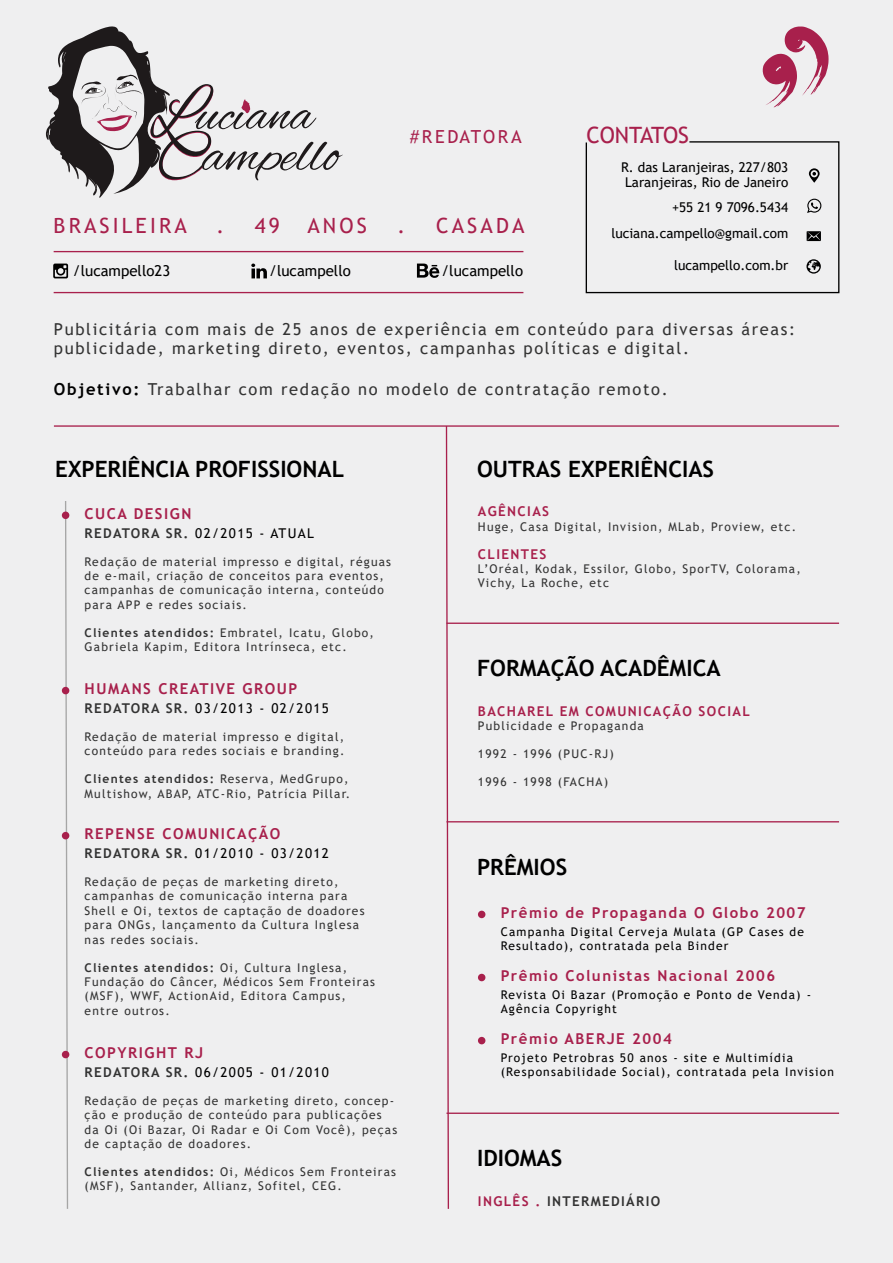
<style>
.page{position:relative;width:893px;height:1263px;background:#efeff0}
.page>*{position:absolute;margin:0;border:0;box-sizing:border-box;transform-origin:0 0}
.t1{font:700 22.5px "Trebuchet MS";color:#000}
.t2{font:22.5px "Trebuchet MS";color:#a8204c}
.t3{font:21px "Trebuchet MS";letter-spacing:.15em;color:#a8204c}
.t4{font:18px "Trebuchet MS";letter-spacing:.15em;color:#a8204c}
.t5{font:16.5px/19.8px "Trebuchet MS";letter-spacing:.1em;color:#333}
.t6{font:700 15px "Trebuchet MS";letter-spacing:.1em;color:#a8204c}
.t7{font:15px "Trebuchet MS";color:#000}
.t8{font:13.5px/15px "Trebuchet MS";color:#000}
.t9{font:13.5px "Trebuchet MS";letter-spacing:.1em;color:#000}
.t10{font:700 13.5px "Trebuchet MS";letter-spacing:.1em;color:#a8204c}
.t11{font:700 13.5px "Trebuchet MS";letter-spacing:.1em;color:#333}
.t12{font:12px/14.4px "Trebuchet MS";letter-spacing:.1em;color:#333}
.t13{font:12px/14.4px "Trebuchet MS";letter-spacing:.1em;color:#000}
.s1{font-weight:700;color:#000}
.s2{font-weight:700;color:#333}
.s3{font-weight:700}
.s4{color:#a8204c}
</style>
<div class="page">
<hr style="left:54px;top:251px;width:469px;height:1px;background:#a8204c">
<hr style="left:54px;top:292px;width:469px;height:1px;background:#a8204c">
<hr style="left:54px;top:425px;width:785px;height:2px;background:#a8204c">
<hr style="left:446px;top:622px;width:393px;height:2px;background:#a8204c">
<svg style="left:445px;top:425px;width:5px;height:784px"></svg>
<svg style="left:64px;top:501px;width:5px;height:708px"></svg>
<div style="left:62px;top:511px;width:7px;height:8px;background:#a8204c;border-radius:50%"></div>
<hr style="left:446px;top:821px;width:393px;height:1px;background:#a8204c">
<hr style="left:446px;top:1112px;width:393px;height:2px;background:#a8204c">
<div style="left:62px;top:687px;width:7px;height:7px;background:#a8204c;border-radius:50%"></div>
<div style="left:62px;top:832px;width:7px;height:7px;background:#a8204c;border-radius:50%"></div>
<div style="left:62px;top:1051px;width:7px;height:7px;background:#a8204c;border-radius:50%"></div>
<div style="left:478px;top:911px;width:7px;height:7px;background:#a8204c;border-radius:50%"></div>
<div style="left:478px;top:974px;width:7px;height:7px;background:#a8204c;border-radius:50%"></div>
<div style="left:478px;top:1037px;width:7px;height:7px;background:#a8204c;border-radius:50%"></div>
<svg style="left:46px;top:26px;width:297px;height:172px"></svg>
<svg style="left:762px;top:26px;width:66px;height:82px"></svg>
<svg style="left:251px;top:264px;width:16px;height:14px"></svg>
<svg style="left:53px;top:264px;width:15px;height:14px"></svg>
<svg style="left:417px;top:264px;width:22px;height:14px"></svg>
<svg style="left:585px;top:141px;width:255px;height:153px"></svg>
<h2 class="t3" style="left:54px;top:212px;width:135px">BRASILEIRA</h2>
<h2 class="t3" style="left:216px;top:212px;width:9px">.</h2>
<h2 class="t3" style="left:255px;top:212px;width:27px">49</h2>
<h2 class="t3" style="left:307px;top:212px;width:61px">ANOS</h2>
<h3 class="t4" style="left:410px;top:125px;width:113px">#REDATORA</h3>
<h2 class="t3" style="left:398px;top:212px;width:9px">.</h2>
<h2 class="t3" style="left:436px;top:212px;width:90px">CASADA</h2>
<p class="t7" style="left:73px;top:262px;width:99px">/lucampello23</p>
<p class="t7" style="left:269px;top:262px;width:83px">/lucampello</p>
<p class="t7" style="left:441px;top:262px;width:83px">/lucampello</p>
<h1 class="t2" style="left:586px;top:120px;width:104px">CONTATOS</h1>
<p class="t8" style="left:621px;top:160px;width:169px">R. das Laranjeiras, 227/803<br>Laranjeiras, Rio de Janeiro</p>
<p class="t8" style="left:611px;top:193px;width:178px;line-height:26.4px;text-align:right">+55 21 9 7096.5434 luciana.campello@gmail.com</p>
<p class="t8" style="left:674px;top:257px;width:116px">lucampello.com.br</p>
<h3 class="t5" style="left:54px;top:319px;width:743px">Publicitária com mais de 25 anos de experiência em conteúdo para diversas áreas: publicidade, marketing direto, eventos, campanhas políticas e digital.</h3>
<h3 class="t5" style="left:54px;top:379px;width:615px"><span class="s1">Objetivo:</span> Trabalhar com redação no modelo de contratação remoto.</h3>
<h1 class="t1" style="left:55px;top:455px;width:290px">EXPERIÊNCIA PROFISSIONAL</h1>
<h1 class="t1" style="left:477px;top:455px;width:239px">OUTRAS EXPERIÊNCIAS</h1>
<p class="t6" style="left:85px;top:504px;width:108px">CUCA DESIGN</p>
<p class="t9" style="left:85px;top:524px;width:231px"><span class="s2">REDATORA SR.</span> 02/2015 - ATUAL</p>
<p class="t12" style="left:85px;top:554px;width:308px">Redação de material impresso e digital, réguas de e-mail, criação de conceitos para eventos, campanhas de comunicação interna, conteúdo para APP e redes sociais.</p>
<p class="t12" style="left:85px;top:625px;width:291px"><span class="s3">Clientes atendidos:</span> Embratel, Icatu, Globo,<br>Gabriela Kapim, Editora Intrínseca, etc.</p>
<p class="t10" style="left:478px;top:503px;width:73px">AGÊNCIAS</p>
<p class="t12" style="left:478px;top:519px;width:320px">Huge, Casa Digital, Invision, MLab, Proview, etc.</p>
<p class="t10" style="left:478px;top:545px;width:70px">CLIENTES</p>
<p class="t12" style="left:478px;top:561px;width:324px">L’Oréal, Kodak, Essilor, Globo, SporTV, Colorama,<br>Vichy, La Roche, etc</p>
<h1 class="t1" style="left:477px;top:654px;width:245px">FORMAÇÃO ACADÊMICA</h1>
<p class="t6" style="left:85px;top:680px;width:214px">HUMANS CREATIVE GROUP</p>
<p class="t9" style="left:85px;top:700px;width:246px"><span class="s2">REDATORA SR.</span> 03/2013 - 02/2015</p>
<p class="t12" style="left:85px;top:729px;width:261px">Redação de material impresso e digital, conteúdo para redes sociais e branding.</p>
<p class="t12" style="left:85px;top:772px;width:267px"><span class="s3">Clientes atendidos:</span> Reserva, MedGrupo,<br>Multishow, ABAP, ATC-Rio, Patrícia Pillar.</p>
<p class="t6" style="left:85px;top:825px;width:197px">REPENSE COMUNICAÇÃO</p>
<p class="t9" style="left:85px;top:845px;width:246px"><span class="s2">REDATORA SR.</span> 01/2010 - 03/2012</p>
<p class="t12" style="left:85px;top:874px;width:281px">Redação de peças de marketing direto, campanhas de comunicação interna para Shell e Oi, textos de captação de doadores para ONGs, lançamento da Cultura Inglesa nas redes sociais.</p>
<p class="t12" style="left:85px;top:960px;width:292px"><span class="s3">Clientes atendidos:</span> Oi, Cultura Inglesa, Fundação do Câncer, Médicos Sem Fronteiras (MSF), WWF, ActionAid, Editora Campus, entre outros.</p>
<p class="t6" style="left:85px;top:1043px;width:120px">COPYRIGHT RJ</p>
<p class="t9" style="left:85px;top:1064px;width:246px"><span class="s2">REDATORA SR.</span> 06/2005 - 01/2010</p>
<p class="t12" style="left:85px;top:1093px;width:314px">Redação de peças de marketing direto, concep&shy;ção e produção de conteúdo para publicações da Oi (Oi Bazar, Oi Radar e Oi Com Você), peças de captação de doadores.</p>
<p class="t12" style="left:85px;top:1164px;width:313px"><span class="s3">Clientes atendidos:</span> Oi, Médicos Sem Fronteiras (MSF), Santander, Allianz, Sofitel, CEG.</p>
<p class="t10" style="left:478px;top:702px;width:273px">BACHAREL EM COMUNICAÇÃO SOCIAL</p>
<p class="t12" style="left:478px;top:719px;width:167px">Publicidade e Propaganda</p>
<p class="t12" style="left:478px;top:746px;width:137px">1992 - 1996 (PUC-RJ)</p>
<p class="t12" style="left:478px;top:774px;width:132px">1996 - 1998 (FACHA)</p>
<h1 class="t1" style="left:477px;top:853px;width:92px">PRÊMIOS</h1>
<p class="t6" style="left:501px;top:903px;width:307px">Prêmio de Propaganda O Globo 2007</p>
<p class="t13" style="left:501px;top:924px;width:305px">Campanha Digital Cerveja Mulata (GP Cases de<br>Resultado), contratada pela Binder</p>
<p class="t6" style="left:501px;top:966px;width:276px">Prêmio Colunistas Nacional 2006</p>
<p class="t13" style="left:501px;top:987px;width:312px">Revista Oi Bazar (Promoção e Ponto de Venda) -<br>Agência Copyright</p>
<p class="t6" style="left:501px;top:1030px;width:173px">Prêmio ABERJE 2004</p>
<p class="t13" style="left:501px;top:1050px;width:335px">Projeto Petrobras 50 anos - site e Multimídia (Responsabilidade Social), contratada pela Invision</p>
<h1 class="t1" style="left:477px;top:1144px;width:87px">IDIOMAS</h1>
<p class="t11" style="left:478px;top:1192px;width:184px"><span class="s4">INGLÊS .</span> INTERMEDIÁRIO</p>
</div>
